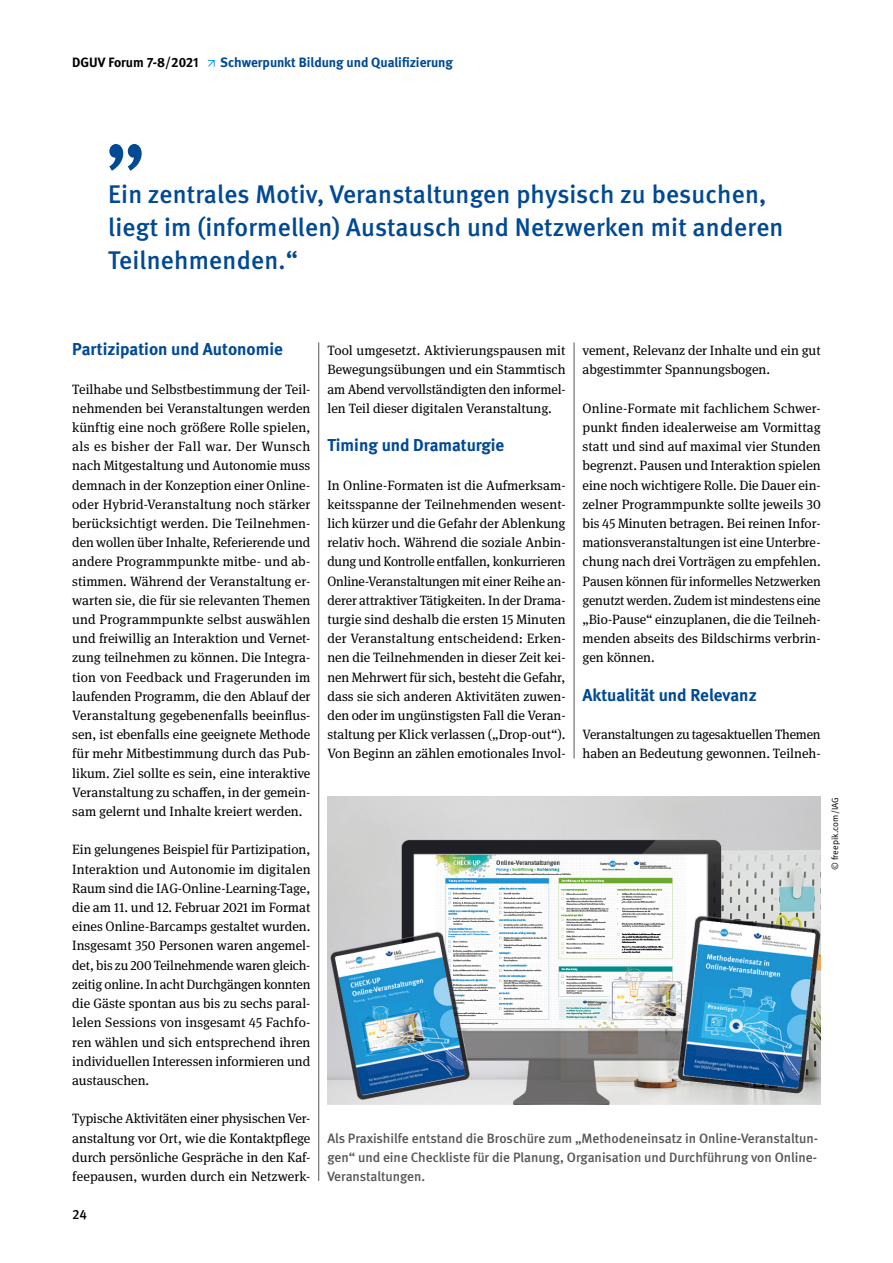
<style>
.page{position:relative;width:893px;height:1263px;background:#fff}
.page>*{position:absolute;margin:0;border:0;box-sizing:border-box;transform-origin:0 0}
.t1{font:500 25.5px/33px "DGUV Meta";letter-spacing:.01em;color:#004994}
.t2{font:700 17.25px "DGUV Meta";color:#004994}
.Fließtext_book_9pt{font:13.5px/19.2px "DGUV Meta Serif";color:#000;text-align:justify}
.Bildunterschrift{font:500 13.5px/19.2px "DGUV Meta";color:#575756;text-align:justify}
.t3{font:700 13.5px "DGUV Meta";color:#004994}
.t4{font:700 13.5px "DGUV Meta";color:#000}
.t5{font:500 13.5px "DGUV Meta";color:#000}
.t6{font:9px "DGUV Meta";letter-spacing:.005em;color:#000}
</style>
<div class="page">
<svg style="left:208px;top:60px;width:7px;height:7px"></svg>
<img style="left:327px;top:797px;width:494px;height:307px">
<hr style="left:318px;top:342px;width:1px;height:839px;background:#575756">
<hr style="left:574px;top:342px;width:1px;height:416px;background:#575756">
<svg style="left:109px;top:144px;width:33px;height:27px"></svg>
<p class="t4" style="left:72px;top:54px;width:128px">DGUV Forum 7-8/2021</p>
<p class="t3" style="left:220px;top:54px;width:234px">Schwerpunkt Bildung und Qualifizierung</p>
<h1 class="t1" style="left:108px;top:178px;width:677px">Ein zentrales Motiv, Veranstaltungen phy sisch zu besuchen, liegt im (informellen) Austausch und Netzwerken mit anderen<br>Teilnehmenden.“</h1>
<h4 class="t2" style="left:72px;top:339px;width:212px">Partizipation und Autonomie</h4>
<p class="Fließtext_book_9pt" style="left:72px;top:380px;width:240px">Teilhabe und Selbstbestimmung der Teil&shy;nehmenden bei Veranstaltungen werden künftig eine noch größere Rolle spielen, als es bisher der Fall war. Der Wunsch nach Mitgestaltung und Autonomie muss demnach in der Konzeption einer Online&shy;oder Hybrid-Veranstaltung noch stärker berücksichtigt werden. Die Teilnehmen&shy;den wollen über Inhalte, Referierende und andere Programmpunkte mitbe- und ab&shy;stimmen. Während der Veranstaltung er&shy;warten sie, die für sie relevanten Themen und Programmpunkte selbst auswählen und freiwillig an Interaktion und Vernet&shy;zung teilnehmen zu können. Die Integra&shy;tion von Feedback und Fragerunden im laufenden Programm, die den Ablauf der Veranstaltung gegebenenfalls beeinflus&shy;sen, ist ebenfalls eine geeignete Methode für mehr Mitbestimmung durch das Pub&shy;likum. Ziel sollte es sein, eine interaktive Veranstaltung zu schaffen, in der gemein&shy;sam gelernt und Inhalte kreiert werden.</p>
<p class="Fließtext_book_9pt" style="left:72px;top:840px;width:240px">Ein gelungenes Beispiel für Partizipation, Interaktion und Autonomie im digitalen Raum sind die IAG-Online-Learning-Tage, die am 11. und 12. Februar 2021 im Format eines Online-Barcamps gestaltet wurden.<br>Insgesamt 350 Personen waren angemel&shy;det, bis zu 200 Teilnehmende waren gleich&shy;zeitig online. In acht Durchgängen konnten die Gäste spontan aus bis zu sechs paral&shy;lelen Sessions von insgesamt 45 Fachfo&shy;ren wählen und sich entsprechend ihren individuellen Interessen informieren und austauschen.</p>
<p class="Fließtext_book_9pt" style="left:72px;top:1109px;width:240px">Typische Aktivitäten einer physischen Ver&shy;anstaltung vor Ort, wie die Kontaktpflege durch persönliche Gespräche in den Kaf&shy;feepausen, wurden durch ein Netzwerk-</p>
<p class="t5" style="left:72px;top:1207px;width:16px">24</p>
<p class="Fließtext_book_9pt" style="left:327px;top:341px;width:240px">Tool umgesetzt. Aktivierungspausen mit Bewegungsübungen und ein Stammtisch am Abend vervollständigten den informel&shy;len Teil dieser digitalen Veranstaltung.</p>
<h4 class="t2" style="left:327px;top:435px;width:178px">Timing und Dramaturgie</h4>
<p class="Fließtext_book_9pt" style="left:327px;top:476px;width:240px">In Online-Formaten ist die Aufmerksam&shy;keitsspanne der Teilnehmenden wesent&shy;lich kürzer und die Gefahr der Ablenkung relativ hoch. Während die soziale Anbin&shy;dung und Kontrolle entfallen, konkurrieren Online-Veranstaltungen mit einer Reihe an&shy;derer attraktiver Tätigkeiten. In der Drama&shy;turgie sind deshalb die ersten 15 Minuten der Veranstaltung entscheidend: Erken&shy;nen die Teilnehmenden in dieser Zeit kei&shy;nen Mehrwert für sich, besteht die Gefahr, dass sie sich anderen Aktivitäten zuwen&shy;den oder im ungünstigsten Fall die Veran&shy;staltung per Klick verlassen („Drop-out“).<br>Von Beginn an zählen emotionales Invol-</p>
<p class="Fließtext_book_9pt" style="left:583px;top:341px;width:240px">vement, Relevanz der Inhalte und ein gut abgestimmter Spannungsbogen.</p>
<p class="Fließtext_book_9pt" style="left:583px;top:399px;width:240px">Online-Formate mit fachlichem Schwer&shy;punkt finden idealerweise am Vormittag statt und sind auf maximal vier Stunden begrenzt. Pausen und Interaktion spielen eine noch wichtigere Rolle. Die Dauer ein&shy;zelner Programmpunkte sollte jeweils 30 bis 45 Minuten betragen. Bei reinen Infor&shy;mationsveranstaltungen ist eine Unterbre&shy;chung nach drei Vorträgen zu empfehlen.<br>Pausen können für informelles Netzwerken genutzt werden. Zudem ist mindestens eine „Bio-Pause“ einzuplanen, die die Teilneh&shy;menden abseits des Bildschirms verbrin&shy;gen können.</p>
<h4 class="t2" style="left:583px;top:685px;width:176px">Aktualität und Relevanz</h4>
<p class="Fließtext_book_9pt" style="left:583px;top:725px;width:240px">Veranstaltungen zu tagesaktuellen Themen haben an Bedeutung gewonnen. Teilneh-</p>
<p class="t6" style="left:830px;top:870px;width:75px;rotate:-90deg">© freepik.com/IAG</p>
<p class="Bildunterschrift" style="left:327px;top:1129px;width:492px">Als Praxishilfe entstand die Broschüre zum „Methodeneinsatz in Online-Veranstaltun&shy;gen“ und eine Checkliste für die Planung, Organisation und Durchführung von Online-Veranstaltungen.</p>
</div>
